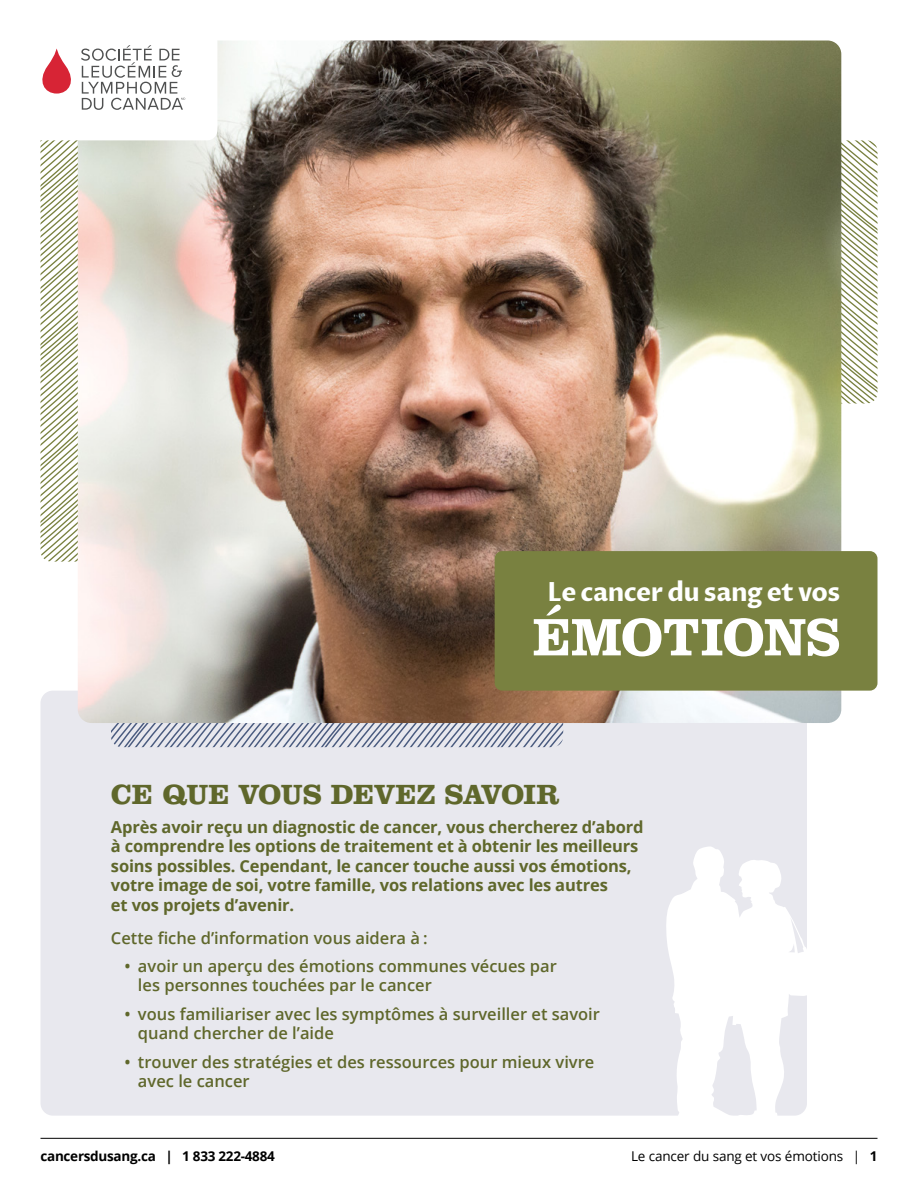
<style>
.page{position:relative;width:918px;height:1188px;background:#fff}
.page>*{position:absolute;margin:0;border:0;box-sizing:border-box;transform-origin:0 0}
.t1{font:700 54px "Clarendon BT";letter-spacing:-.01em;color:#fff;scale:.96 1}
.t2{font:700 28.5px "Clarendon BT";color:#5f672b}
.t3{font:700 26.4px "Proza Libre";letter-spacing:-.02em;color:#fff;scale:.96 1}
.t4{font:600 16.5px/19.5px "Open Sans";color:#5f672b}
.t5{font:700 16.5px/19.5px "Open Sans";letter-spacing:-.01em;color:#5f672b}
.t6{font:700 13.5px "Open Sans";letter-spacing:-.02em;color:#000}
.t7{font:13.5px "Open Sans";letter-spacing:-.01em;color:#000}
.s1{font-weight:700}
</style>
<div class="page">
<hr style="left:40px;top:1138px;width:838px;height:1px;background:#000">
<div style="left:41px;top:691px;width:766px;height:425px;background:#e8e8ee;border-radius:12px"></div>
<svg style="left:111px;top:723px;width:453px;height:24px"></svg>
<svg style="left:841px;top:140px;width:37px;height:264px"></svg>
<img style="left:78px;top:40px;width:763px;height:683px">
<div style="left:495px;top:551px;width:383px;height:140px;background:#798140;border-radius:8px"></div>
<svg style="left:666px;top:846px;width:141px;height:270px;fill:#fff"></svg>
<svg style="left:40px;top:40px;width:177px;height:522px"></svg>
<h3 class="t3" style="left:547px;top:576px;width:307px">Le cancer du sang et vos</h3>
<h1 class="t1" style="left:533px;top:603px;width:322px">ÉMOTIONS</h1>
<h2 class="t2" style="left:111px;top:777px;width:450px">CE QUE VOUS DEVEZ SAVOIR</h2>
<p class="t5" style="left:111px;top:816px;width:534px">Après avoir reçu un diagnostic de cancer, vous chercherez d’abord à comprendre les options de traitement et à obtenir les meilleurs soins possibles. Cependant, le cancer touche aussi vos émotions, votre image de soi, votre famille, vos relations avec les autres<br>et vos projets d’avenir.</p>
<p class="t4" style="left:111px;top:927px;width:318px">Cette fiche d’information vous aidera à :</p>
<p class="t4" style="left:138px;top:956px;width:420px;text-indent:-13px">• avoir un aperçu des émotions communes vécues par les personnes touchées par le cancer</p>
<p class="t4" style="left:138px;top:1004px;width:464px;text-indent:-13px">• vous familiariser avec les symptômes à surveiller et savoir quand chercher de l’aide</p>
<p class="t4" style="left:138px;top:1052px;width:458px;text-indent:-13px">• trouver des stratégies et des ressources pour mieux vivre avec le cancer</p>
<p class="t6" style="left:40px;top:1147px;width:236px">cancersdusang.ca | 1 833 222-4884</p>
<p class="t7" style="left:631px;top:1147px;width:248px">Le cancer du sang et vos émotions | <span class="s1">1</span></p>
</div>
